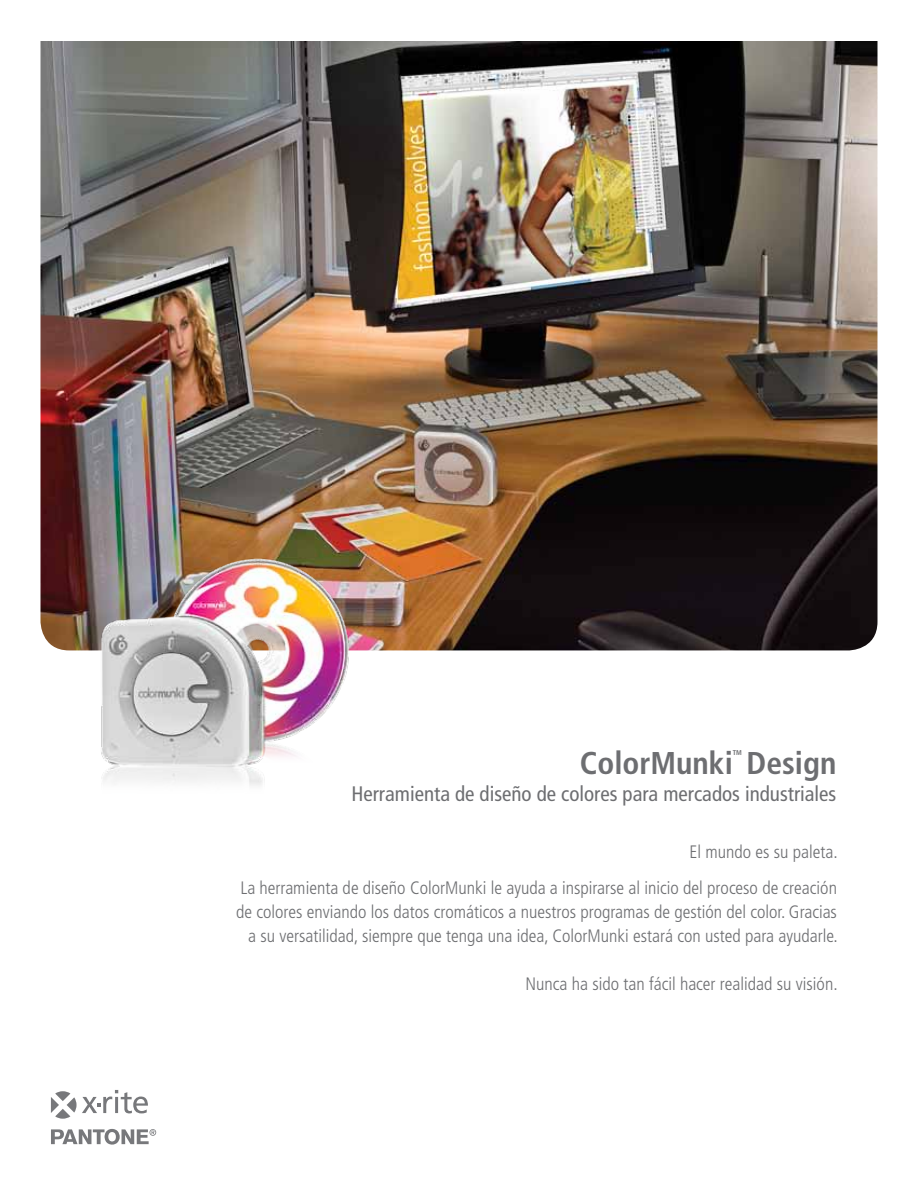
<style>
.page{position:relative;width:918px;height:1188px;background:#fff}
.page>*{position:absolute;margin:0;border:0;box-sizing:border-box;transform-origin:0 0}
.t1{font:700 condensed 31.5px "Frutiger";color:#6d6e71}
.t2{font:condensed 21px "Frutiger";color:#6d6e71}
.t3{font:300 condensed 18px/36px "Frutiger";color:#6d6e71;text-align:right}
.t4{font:700 condensed 7.05px "Frutiger";color:#6d6e71}
</style>
<div class="page">
<img style="left:40px;top:41px;width:838px;height:609px">
<img style="left:96px;top:549px;width:259px;height:237px">
<svg style="left:51px;top:1129px;width:105px;height:16px"></svg>
<svg style="left:51px;top:1090px;width:97px;height:29px"></svg>
<p class="t4" style="left:733px;top:748px;width:11px">TM</p>
<p class="t2" style="left:351px;top:781px;width:487px">Herramienta de diseño de colores para mercados industriales</p>
<p class="t3" style="left:240px;top:834px;width:599px">El mundo es su paleta.<br>La herramienta de diseño ColorMunki le ayuda a inspirarse al inicio del proceso de creación</p>
<p class="t3" style="left:236px;top:900px;width:603px;line-height:24px">de colores enviando los datos cromáticos a nuestros programas de gestión del color. Gracias a su versatilidad, siempre que tenga una idea, ColorMunki estará con usted para ayudarle.</p>
<p class="t3" style="left:525px;top:966px;width:314px">Nunca ha sido tan fácil hacer realidad su visión.</p>
<h1 class="t1" style="left:580px;top:744px;width:258px">ColorMunki Design</h1>
</div>
